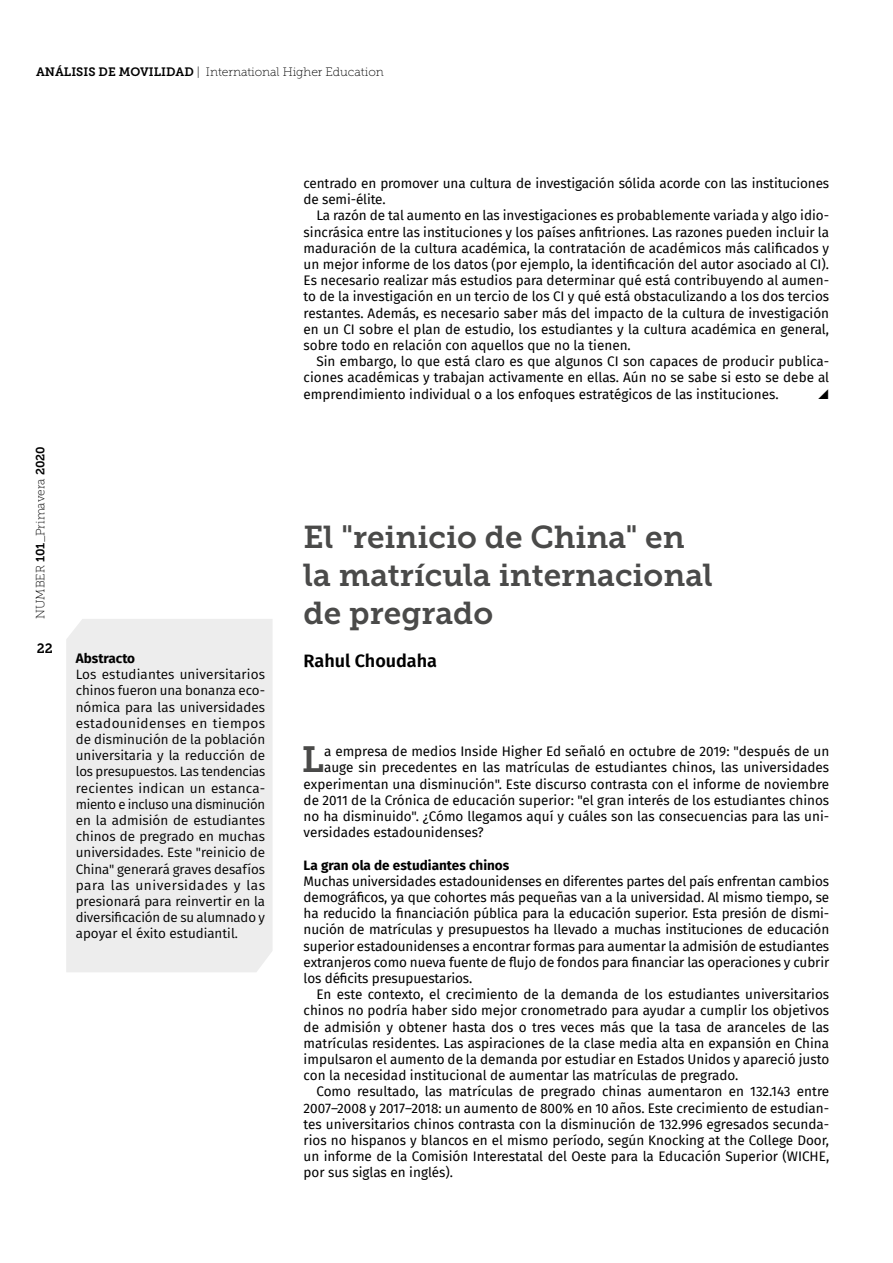
<style>
.page{position:relative;width:893px;height:1263px;background:#fff}
.page>*{position:absolute;margin:0;border:0;box-sizing:border-box;transform-origin:0 0}
.t1{font:36.3px "Museo Slab 700";color:#4a4a49}
.t2{font:31.5px/37.8px "Museo Slab 700";color:#4a4a49}
.t3{font:600 18px "Fira Sans";color:#000}
.t4{font:13.5px/16.2px "Fira Sans";color:#000;text-align:justify}
.t5{font:13.5px/16.2px "Fira Sans";letter-spacing:-.01em;color:#000;text-align:justify}
.t6{font:700 13.5px "Fira Sans";color:#000}
.t7{font:13.5px "Museo Slab 700";color:#000}
.t8{font:12.15px "Museo Slab 100";color:#000}
.t9{font:12px "Museo Slab 100";color:#000}
.s1{font-family:"Museo Slab 700"}
</style>
<div class="page">
<div style="left:66px;top:619px;width:207px;height:353px;background:#ededed"></div>
<p class="t8" style="left:36px;top:66px;width:349px"><span class="s1">ANÁLISIS DE MOVILIDAD</span> | International Higher Education</p>
<p class="t9" style="left:34px;top:619px;width:174px;rotate:-90deg">NUMBER <span class="s1">101</span>_Primavera <span class="s1">2020</span></p>
<p class="t7" style="left:37px;top:641px;width:18px">22</p>
<p class="t6" style="left:76px;top:647px;width:61px">Abstracto</p>
<p class="t5" style="left:76px;top:666px;width:191px">Los estudiantes universitarios chinos fueron una bonanza eco&shy;nómica para las universidades estadounidenses en tiempos de disminución de la población universitaria y la reducción de los presupuestos. Las tendencias recientes indican un estanca&shy;miento e incluso una disminución en la admisión de estudiantes chinos de pregrado en muchas universidades. Este "reinicio de China" generará graves desafíos para las universidades y las presionará para reinvertir en la diversificación de su alumnado y apoyar el éxito estudiantil.</p>
<p class="t4" style="left:304px;top:175px;width:527px">centrado en promover una cultura de investigación sólida acorde con las instituciones de semi-élite.</p>
<p class="t4" style="left:304px;top:207px;width:527px;text-indent:13px">La razón de tal aumento en las investigaciones es probablemente variada y algo idio&shy;sincrásica entre las instituciones y los países anfitriones. Las razones pueden incluir la maduración de la cultura académica, la contratación de académicos más calificados y un mejor informe de los datos (por ejemplo, la identificación del autor asociado al CI).<br>Es necesario realizar más estudios para determinar qué está contribuyendo al aumen&shy;to de la investigación en un tercio de los CI y qué está obstaculizando a los dos tercios restantes. Además, es necesario saber más del impacto de la cultura de investigación en un CI sobre el plan de estudio, los estudiantes y la cultura académica en general, sobre todo en relación con aquellos que no la tienen.</p>
<p class="t4" style="left:304px;top:353px;width:527px;text-indent:13px">Sin embargo, lo que está claro es que algunos CI son capaces de producir publica&shy;ciones académicas y trabajan activamente en ellas. Aún no se sabe si esto se debe al emprendimiento individual o a los enfoques estratégicos de las instituciones.</p>
<h2 class="t2" style="left:304px;top:518px;width:411px">El "reinicio de China" en la matrícula internacional de pregrado</h2>
<h3 class="t3" style="left:304px;top:646px;width:135px">Rahul Choudaha</h3>
<h1 class="t1" style="left:302px;top:739px;width:24px">L</h1>
<p class="t4" style="left:324px;top:743px;width:507px">a empresa de medios Inside Higher Ed señaló en octubre de 2019: "después de un</p>
<p class="t4" style="left:324px;top:759px;width:507px">auge sin precedentes en las matrículas de estudiantes chinos, las universidades</p>
<p class="t4" style="left:304px;top:775px;width:527px">experimentan una disminución". Este discurso contrasta con el informe de noviembre</p>
<p class="t4" style="left:304px;top:792px;width:527px">de 2011 de la Crónica de educación superior: "el gran interés de los estudiantes chinos</p>
<p class="t4" style="left:304px;top:808px;width:527px">no ha disminuido". ¿Cómo llegamos aquí y cuáles son las consecuencias para las uni-</p>
<p class="t4" style="left:304px;top:824px;width:182px">versidades estadounidenses?</p>
<p class="t6" style="left:304px;top:853px;width:207px">La gran ola de estudiantes chinos</p>
<p class="t4" style="left:304px;top:873px;width:527px">Muchas universidades estadounidenses en diferentes partes del país enfrentan cambios demográficos, ya que cohortes más pequeñas van a la universidad. Al mismo tiempo, se ha reducido la financiación pública para la educación superior. Esta presión de dismi&shy;nución de matrículas y presupuestos ha llevado a muchas instituciones de educación superior estadounidenses a encontrar formas para aumentar la admisión de estudiantes extranjeros como nueva fuente de flujo de fondos para financiar las operaciones y cubrir los déficits presupuestarios.</p>
<p class="t4" style="left:304px;top:986px;width:527px;text-indent:13px">En este contexto, el crecimiento de la demanda de los estudiantes universitarios chinos no podría haber sido mejor cronometrado para ayudar a cumplir los objetivos de admisión y obtener hasta dos o tres veces más que la tasa de aranceles de las matrículas residentes. Las aspiraciones de la clase media alta en expansión en China impulsaron el aumento de la demanda por estudiar en Estados Unidos y apareció justo con la necesidad institucional de aumentar las matrículas de pregrado.</p>
<p class="t4" style="left:304px;top:1083px;width:527px;text-indent:13px">Como resultado, las matrículas de pregrado chinas aumentaron en 132.143 entre 2007–2008 y 2017–2018: un aumento de 800% en 10 años. Este crecimiento de estudian&shy;tes universitarios chinos contrasta con la disminución de 132.996 egresados secunda&shy;rios no hispanos y blancos en el mismo período, según Knocking at the College Door, un informe de la Comisión Interestatal del Oeste para la Educación Superior (WICHE, por sus siglas en inglés).</p>
</div>
